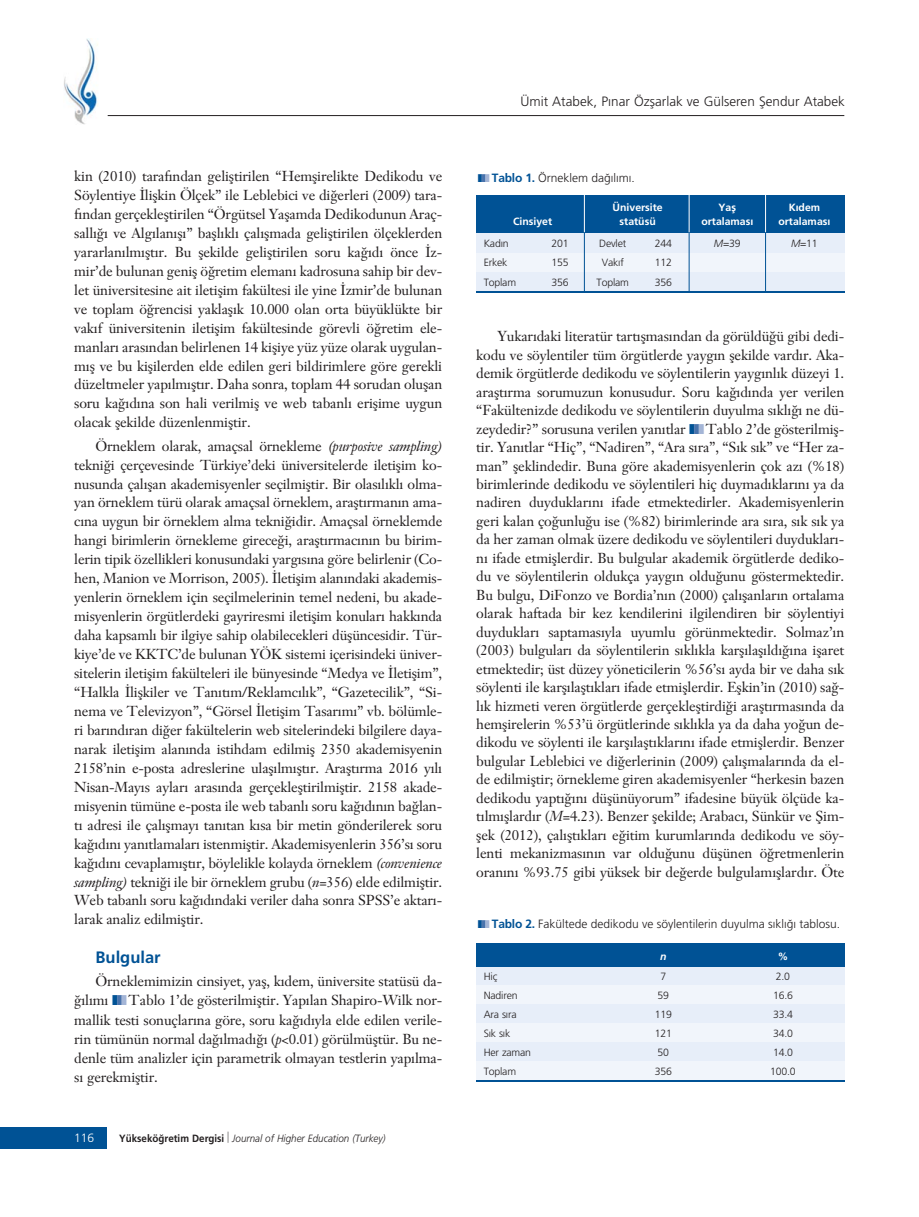
<style>
.page{position:relative;width:919px;height:1217px;background:#fff}
.page>*{position:absolute;margin:0;border:0;box-sizing:border-box;transform-origin:0 0}
.t1{font:700 16.5px "Frutiger";color:#005295}
.t2{font:14.25px/18.9px "Janson Text";letter-spacing:-.01em;color:#231f20;text-align:justify}
.t3{font:300 13.5px "Frutiger";color:#231f20}
.t4{font:300 12px "Frutiger";color:#231f20}
.t5{font:300 12px "Frutiger";color:#fff}
.t6{font:300 10.5px "Frutiger";letter-spacing:-.015em;color:#231f20}
.t7{font:700 10.5px "Frutiger";color:#fff}
.t8{font:italic 300 10.5px "Frutiger";color:#231f20;scale:.94 1}
.t9{font:italic 700 10.5px "Frutiger";color:#fff}
.s1{font-style:italic}
.s2{color:#005295}
.s3{color:#4973ac}
.s4{color:#a4b5d6}
.s5{font-weight:700;font-style:normal}
.s6{font-weight:700;color:#005295}
</style>
<div class="page">
<div style="left:0;top:1127px;width:106px;height:21px;background:#005295"></div>
<img style="left:64px;top:38px;width:34px;height:87px">
<hr style="left:108px;top:115px;width:736px;height:1px;background:#231f20">
<div style="left:97px;top:107px;width:10px;height:9px;background:#fff"></div>
<div style="left:476px;top:231px;width:368px;height:61px;background:#e7eef9"></div>
<div style="left:476px;top:253px;width:368px;height:19px;background:#f1f5fb"></div>
<div style="left:476px;top:195px;width:368px;height:38px;background:#005295"></div>
<hr style="left:476px;top:291px;width:368px;height:2px;background:#005295">
<hr style="left:584px;top:195px;width:1px;height:37px;background:#fff">
<hr style="left:584px;top:232px;width:1px;height:59px;background:#005295">
<hr style="left:688px;top:195px;width:1px;height:37px;background:#fff">
<hr style="left:688px;top:232px;width:1px;height:59px;background:#005295">
<hr style="left:765px;top:195px;width:1px;height:37px;background:#fff">
<hr style="left:765px;top:232px;width:1px;height:59px;background:#005295">
<div style="left:476px;top:963px;width:368px;height:117px;background:#e7eef9"></div>
<div style="left:476px;top:985px;width:368px;height:18px;background:#f1f5fb"></div>
<div style="left:476px;top:1023px;width:368px;height:18px;background:#f1f5fb"></div>
<div style="left:476px;top:1061px;width:368px;height:19px;background:#f1f5fb"></div>
<div style="left:476px;top:942px;width:368px;height:24px;background:#005295"></div>
<hr style="left:476px;top:1080px;width:368px;height:1px;background:#005295">
<p class="t2" style="left:74px;top:168px;width:369px">kin (2010) taraf›ndan gelifltirilen “Hemflirelikte Dedikodu ve Söylentiye ‹liflkin Ölçek” ile Leblebici ve di¤erleri (2009) tara&shy;f›ndan gerçeklefltirilen “Örgütsel Yaflamda Dedikodunun Araç&shy;sall›¤› ve Alg›lan›fl›” bafll›kl› çal›flmada gelifltirilen ölçeklerden yararlan›lm›flt›r. Bu flekilde gelifltirilen soru ka¤›d› önce ‹z&shy;mir’de bulunan genifl ö¤retim eleman› kadrosuna sahip bir dev&shy;let üniversitesine ait iletiflim fakültesi ile yine ‹zmir’de bulunan ve toplam ö¤rencisi yaklafl›k 10.000 olan orta büyüklükte bir vak›f üniversitenin iletiflim fakültesinde görevli ö¤retim ele&shy;manlar› aras›ndan belirlenen 14 kifliye yüz yüze olarak uygulan&shy;m›fl ve bu kiflilerden elde edilen geri bildirimlere göre gerekli düzeltmeler yap›lm›flt›r. Daha sonra, toplam 44 sorudan oluflan soru ka¤›d›na son hali verilmifl ve web tabanl› eriflime uygun olacak flekilde düzenlenmifltir.</p>
<p class="t2" style="left:74px;top:437px;width:369px;text-indent:21px">Örneklem olarak, amaçsal örnekleme <span class="s1">(purposive sampling) </span>tekni¤i çerçevesinde Türkiye’deki üniversitelerde iletiflim ko&shy;nusunda çal›flan akademisyenler seçilmifltir. Bir olas›l›kl› olma&shy;yan örneklem türü olarak amaçsal örneklem, araflt›rman›n ama&shy;c›na uygun bir örneklem alma tekni¤idir. Amaçsal örneklemde hangi birimlerin örnekleme girece¤i, araflt›rmac›n›n bu birim&shy;lerin tipik özellikleri konusundaki yarg›s›na göre belirlenir (Co&shy;hen, Manion ve Morrison, 2005). ‹letiflim alan›ndaki akademis&shy;yenlerin örneklem için seçilmelerinin temel nedeni, bu akade&shy;misyenlerin örgütlerdeki gayriresmi iletiflim konular› hakk›nda daha kapsaml› bir ilgiye sahip olabilecekleri düflüncesidir. Tür&shy;kiye’de ve KKTC’de bulunan YÖK sistemi içerisindeki üniver&shy;sitelerin iletiflim fakülteleri ile bünyesinde “Medya ve ‹letiflim”, “Halkla ‹liflkiler ve Tan›t›m/Reklamc›l›k”, “Gazetecilik”, “Si&shy;nema ve Televizyon”, “Görsel ‹letiflim Tasar›m›” vb. bölümle&shy;ri bar›nd›ran di¤er fakültelerin web sitelerindeki bilgilere daya&shy;narak iletiflim alan›nda istihdam edilmifl 2350 akademisyenin 2158’nin e-posta adreslerine ulafl›lm›flt›r. Araflt›rma 2016 y›l› Nisan-May›s aylar› aras›nda gerçeklefltirilmifltir. 2158 akade&shy;misyenin tümüne e-posta ile web tabanl› soru ka¤›d›n›n ba¤lan&shy;t› adresi ile çal›flmay› tan›tan k›sa bir metin gönderilerek soru ka¤›d›n› yan›tlamalar› istenmifltir. Akademisyenlerin 356’s› soru ka¤›d›n› cevaplam›flt›r, böylelikle kolayda örneklem <span class="s1">(convenience sampling)</span> tekni¤i ile bir örneklem grubu (<span class="s1">n</span>=356) elde edilmifltir.<br>Web tabanl› soru ka¤›d›ndaki veriler daha sonra SPSS’e aktar›- larak analiz edilmifltir.</p>
<p class="t1" style="left:95px;top:949px;width:67px">Bulgular</p>
<p class="t2" style="left:74px;top:972px;width:369px;text-indent:21px">Örneklemimizin cinsiyet, yafl, k›dem, üniversite statüsü da-¤›l›m› <span class="s2">❚</span><span class="s3">❚</span><span class="s4">❚</span>Tablo 1’de gösterilmifltir. Yap›lan Shapiro-Wilk nor&shy;mallik testi sonuçlar›na göre, soru ka¤›d›yla elde edilen verile&shy;rin tümünün normal da¤›lmad›¤› (<span class="s1">p</span>&lt;0.01) görülmüfltür. Bu ne&shy;denle tüm analizler için parametrik olmayan testlerin yap›lma&shy;s› gerekmifltir.</p>
<p class="t5" style="left:74px;top:1132px;width:22px">116</p>
<p class="t8" style="left:119px;top:1133px;width:285px"><span class="s5">Yüksekö¤retim Dergisi</span> Journal of Higher Education (Turkey)</p>
<p class="t3" style="left:520px;top:96px;width:326px">Ümit Atabek, P›nar Özflarlak ve Gülseren fiendur Atabek</p>
<p class="t4" style="left:478px;top:173px;width:158px"><span class="s2">❚</span><span class="s3">❚</span><span class="s4">❚</span> <span class="s6">Tablo 1.</span> Örneklem da¤›l›m›.</p>
<p class="t7" style="left:612px;top:203px;width:52px">Üniversite</p>
<p class="t7" style="left:718px;top:203px;width:19px">Yafl</p>
<p class="t7" style="left:788px;top:203px;width:33px">K›dem</p>
<p class="t7" style="left:513px;top:217px;width:41px">Cinsiyet</p>
<p class="t7" style="left:619px;top:217px;width:38px">statüsü</p>
<p class="t7" style="left:701px;top:217px;width:53px">ortalamas›</p>
<p class="t7" style="left:778px;top:217px;width:53px">ortalamas›</p>
<p class="t6" style="left:483px;top:239px;width:26px">Kad›n</p>
<p class="t6" style="left:551px;top:239px;width:19px">201</p>
<p class="t6" style="left:599px;top:239px;width:29px">Devlet</p>
<p class="t6" style="left:654px;top:239px;width:19px">244</p>
<p class="t6" style="left:714px;top:239px;width:28px"><span class="s1">M</span>=39</p>
<p class="t6" style="left:791px;top:239px;width:28px"><span class="s1">M</span>=11</p>
<p class="t6" style="left:483px;top:258px;width:25px">Erkek</p>
<p class="t6" style="left:551px;top:258px;width:19px">155</p>
<p class="t6" style="left:601px;top:258px;width:24px">Vak›f</p>
<p class="t6" style="left:654px;top:258px;width:19px">112</p>
<p class="t6" style="left:483px;top:278px;width:34px">Toplam</p>
<p class="t6" style="left:551px;top:278px;width:19px">356</p>
<p class="t6" style="left:596px;top:278px;width:34px">Toplam</p>
<p class="t6" style="left:654px;top:278px;width:19px">356</p>
<p class="t2" style="left:476px;top:328px;width:369px;line-height:18.5px;text-indent:21px">Yukar›daki literatür tart›flmas›ndan da görüldü¤ü gibi dedi&shy;kodu ve söylentiler tüm örgütlerde yayg›n flekilde vard›r. Aka&shy;demik örgütlerde dedikodu ve söylentilerin yayg›nl›k düzeyi 1. araflt›rma sorumuzun konusudur. Soru ka¤›d›nda yer verilen “Fakültenizde dedikodu ve söylentilerin duyulma s›kl›¤› ne dü&shy;zeydedir?” sorusuna verilen yan›tlar <span class="s2">❚</span><span class="s3">❚</span><span class="s4">❚</span>Tablo 2’de gösterilmifl&shy;tir. Yan›tlar “Hiç”, “Nadiren”, “Ara s›ra”, “S›k s›k” ve “Her za&shy;man” fleklindedir. Buna göre akademisyenlerin çok az› (%18) birimlerinde dedikodu ve söylentileri hiç duymad›klar›n› ya da nadiren duyduklar›n› ifade etmektedirler. Akademisyenlerin geri kalan ço¤unlu¤u ise (%82) birimlerinde ara s›ra, s›k s›k ya da her zaman olmak üzere dedikodu ve söylentileri duyduklar›- n› ifade etmifllerdir. Bu bulgular akademik örgütlerde dediko&shy;du ve söylentilerin oldukça yayg›n oldu¤unu göstermektedir.<br>Bu bulgu, DiFonzo ve Bordia’n›n (2000) çal›flanlar›n ortalama olarak haftada bir kez kendilerini ilgilendiren bir söylentiyi duyduklar› saptamas›yla uyumlu görünmektedir. Solmaz’›n (2003) bulgular› da söylentilerin s›kl›kla karfl›lafl›ld›¤›na iflaret etmektedir; üst düzey yöneticilerin %56’s› ayda bir ve daha s›k söylenti ile karfl›laflt›klar› ifade etmifllerdir. Eflkin’in (2010) sa¤- l›k hizmeti veren örgütlerde gerçeklefltirdi¤i araflt›rmas›nda da hemflirelerin %53’ü örgütlerinde s›kl›kla ya da daha yo¤un de&shy;dikodu ve söylenti ile karfl›laflt›klar›n› ifade etmifllerdir. Benzer bulgular Leblebici ve di¤erlerinin (2009) çal›flmalar›nda da el&shy;de edilmifltir; örnekleme giren akademisyenler “herkesin bazen dedikodu yapt›¤›n› düflünüyorum” ifadesine büyük ölçüde ka&shy;t›lm›fllard›r (<span class="s1">M</span>=4.23). Benzer flekilde; Arabac›, Sünkür ve fiim&shy;flek (2012), çal›flt›klar› e¤itim kurumlar›nda dedikodu ve söy&shy;lenti mekanizmas›n›n var oldu¤unu düflünen ö¤retmenlerin oran›n› %93.75 gibi yüksek bir de¤erde bulgulam›fllard›r. Öte</p>
<p class="t4" style="left:478px;top:918px;width:364px"><span class="s2">❚</span><span class="s3">❚</span><span class="s4">❚</span> <span class="s6">Tablo 2.</span> Fakültede dedikodu ve söylentilerin duyulma s›kl›¤› tablosu.</p>
<p class="t9" style="left:660px;top:951px;width:8px">n</p>
<p class="t7" style="left:777px;top:951px;width:12px">%</p>
<p class="t6" style="left:483px;top:971px;width:15px">Hiç</p>
<p class="t6" style="left:660px;top:971px;width:7px">7</p>
<p class="t6" style="left:775px;top:971px;width:16px">2.0</p>
<p class="t6" style="left:483px;top:990px;width:35px">Nadiren</p>
<p class="t6" style="left:657px;top:990px;width:13px">59</p>
<p class="t6" style="left:773px;top:990px;width:21px">16.6</p>
<p class="t6" style="left:483px;top:1009px;width:34px">Ara s›ra</p>
<p class="t6" style="left:654px;top:1009px;width:19px">119</p>
<p class="t6" style="left:773px;top:1009px;width:21px">33.4</p>
<p class="t6" style="left:483px;top:1028px;width:28px">S›k s›k</p>
<p class="t6" style="left:654px;top:1028px;width:19px">121</p>
<p class="t6" style="left:773px;top:1028px;width:21px">34.0</p>
<p class="t6" style="left:483px;top:1047px;width:49px">Her zaman</p>
<p class="t6" style="left:657px;top:1047px;width:13px">50</p>
<p class="t6" style="left:773px;top:1047px;width:21px">14.0</p>
<p class="t6" style="left:483px;top:1066px;width:34px">Toplam</p>
<p class="t6" style="left:654px;top:1066px;width:19px">356</p>
<p class="t6" style="left:770px;top:1066px;width:27px">100.0</p>
</div>
